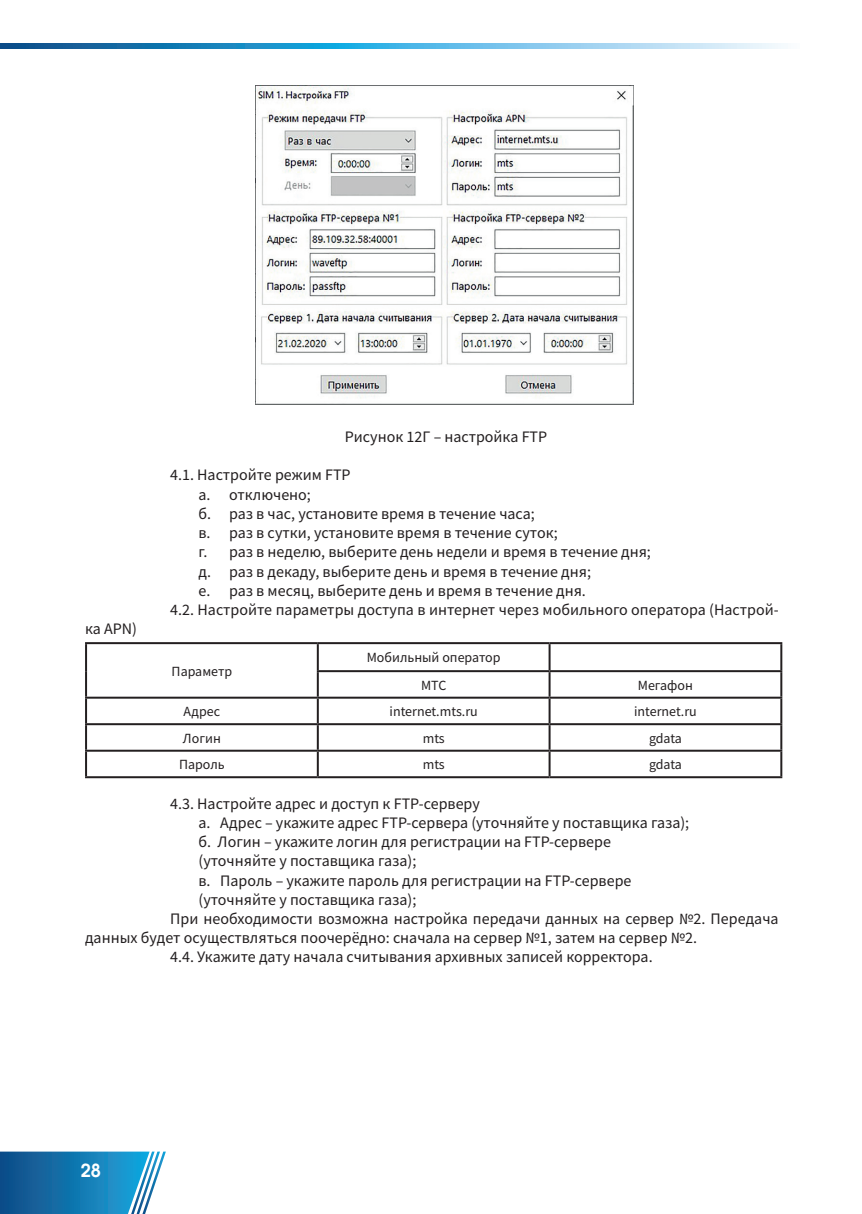
<style>
.page{position:relative;width:862px;height:1214px;background:#fff}
.page>*{position:absolute;margin:0;border:0;box-sizing:border-box;transform-origin:0 0}
.t1{font:600 18px "Avant Garde Gothic C";color:#fff}
.t2{font:16px "Source Sans Variable";letter-spacing:.015em;color:#231f20}
.t3{font:14px/27.2px "Source Sans Variable";letter-spacing:.02em;color:#231f20;text-align:center}
</style>
<div class="page">
<svg style="left:0;top:1151px;width:166px;height:62px;background:#3085b7"></svg>
<svg style="left:0;top:44px;width:784px;height:4px;background:#59a9d4"></svg>
<hr style="left:85px;top:642px;width:233px;height:2px;background:#231f20">
<hr style="left:85px;top:644px;width:2px;height:27px;background:#231f20">
<hr style="left:318px;top:642px;width:231px;height:2px;background:#231f20">
<hr style="left:317px;top:644px;width:2px;height:26px;background:#231f20">
<hr style="left:549px;top:642px;width:233px;height:2px;background:#231f20">
<hr style="left:548px;top:644px;width:2px;height:26px;background:#231f20">
<hr style="left:780px;top:644px;width:2px;height:26px;background:#231f20">
<hr style="left:85px;top:671px;width:2px;height:25px;background:#231f20">
<hr style="left:317px;top:670px;width:232px;height:2px;background:#231f20">
<hr style="left:317px;top:672px;width:2px;height:24px;background:#231f20">
<hr style="left:549px;top:670px;width:233px;height:2px;background:#231f20">
<hr style="left:548px;top:672px;width:2px;height:24px;background:#231f20">
<hr style="left:780px;top:672px;width:2px;height:24px;background:#231f20">
<hr style="left:85px;top:696px;width:233px;height:2px;background:#231f20">
<hr style="left:85px;top:698px;width:2px;height:25px;background:#231f20">
<hr style="left:318px;top:696px;width:231px;height:2px;background:#231f20">
<hr style="left:317px;top:698px;width:2px;height:25px;background:#231f20">
<hr style="left:549px;top:696px;width:233px;height:2px;background:#231f20">
<hr style="left:548px;top:698px;width:2px;height:25px;background:#231f20">
<hr style="left:780px;top:698px;width:2px;height:25px;background:#231f20">
<hr style="left:85px;top:723px;width:233px;height:2px;background:#231f20">
<hr style="left:85px;top:725px;width:2px;height:24px;background:#231f20">
<hr style="left:318px;top:723px;width:231px;height:2px;background:#231f20">
<hr style="left:317px;top:725px;width:2px;height:24px;background:#231f20">
<hr style="left:549px;top:723px;width:233px;height:2px;background:#231f20">
<hr style="left:548px;top:725px;width:2px;height:24px;background:#231f20">
<hr style="left:780px;top:725px;width:2px;height:24px;background:#231f20">
<hr style="left:85px;top:749px;width:233px;height:2px;background:#231f20">
<hr style="left:85px;top:751px;width:2px;height:25px;background:#231f20">
<hr style="left:318px;top:749px;width:231px;height:2px;background:#231f20">
<hr style="left:317px;top:751px;width:2px;height:25px;background:#231f20">
<hr style="left:549px;top:749px;width:233px;height:2px;background:#231f20">
<hr style="left:548px;top:751px;width:2px;height:25px;background:#231f20">
<hr style="left:780px;top:751px;width:2px;height:25px;background:#231f20">
<hr style="left:85px;top:776px;width:233px;height:2px;background:#231f20">
<hr style="left:318px;top:776px;width:231px;height:2px;background:#231f20">
<hr style="left:549px;top:776px;width:233px;height:2px;background:#231f20">
<img style="left:255px;top:85px;width:378px;height:319px">
<p class="t2" style="left:85px;top:619px;width:53px">ка APN)</p>
<p class="t2" style="left:345px;top:427px;width:203px">Рисунок 12Г – настройка FTP</p>
<p class="t2" style="left:170px;top:465px;width:182px">4.1. Настройте режим FTP</p>
<p class="t2" style="left:198px;top:484px;width:113px">а. отключено;</p>
<p class="t2" style="left:198px;top:504px;width:337px">б. раз в час, установите время в течение часа;</p>
<p class="t2" style="left:198px;top:523px;width:360px">в. раз в сутки, установите время в течение суток;</p>
<p class="t2" style="left:198px;top:542px;width:453px">г. раз в неделю, выберите день недели и время в течение дня;</p>
<p class="t2" style="left:198px;top:561px;width:393px">д. раз в декаду, выберите день и время в течение дня;</p>
<p class="t2" style="left:198px;top:580px;width:388px">е. раз в месяц, выберите день и время в течение дня.</p>
<p class="t2" style="left:170px;top:600px;width:610px">4.2. Настройте параметры доступа в интернет через мобильного оператора (Настрой-</p>
<p class="t3" style="left:172px;top:657px;width:62px">Параметр</p>
<p class="t3" style="left:367px;top:644px;width:135px">Мобильный оператор<br>МТС</p>
<p class="t3" style="left:638px;top:671px;width:56px">Мегафон</p>
<p class="t3" style="left:184px;top:698px;width:38px">Адрес</p>
<p class="t3" style="left:389px;top:698px;width:89px">internet.mts.ru</p>
<p class="t3" style="left:634px;top:698px;width:64px">internet.ru</p>
<p class="t3" style="left:183px;top:724px;width:39px">Логин</p>
<p class="t3" style="left:423px;top:724px;width:23px">mts</p>
<p class="t3" style="left:649px;top:724px;width:34px">gdata</p>
<p class="t3" style="left:179px;top:751px;width:47px">Пароль</p>
<p class="t3" style="left:423px;top:751px;width:23px">mts</p>
<p class="t3" style="left:649px;top:751px;width:34px">gdata</p>
<p class="t2" style="left:170px;top:793px;width:311px">4.3. Настройте адрес и доступ к FTP-серверу</p>
<p class="t2" style="left:198px;top:812px;width:492px">а. Адрес – укажите адрес FTP-сервера (уточняйте у поставщика газа);</p>
<p class="t2" style="left:198px;top:832px;width:414px">б. Логин – укажите логин для регистрации на FTP-сервере</p>
<p class="t2" style="left:198px;top:851px;width:219px">(уточняйте у поставщика газа);</p>
<p class="t2" style="left:198px;top:870px;width:434px">в. Пароль – укажите пароль для регистрации на FTP-сервере</p>
<p class="t2" style="left:198px;top:889px;width:219px">(уточняйте у поставщика газа);</p>
<p class="t2" style="left:170px;top:908px;width:610px">При необходимости возможна настройка передачи данных на сервер №2. Передача</p>
<p class="t2" style="left:85px;top:928px;width:613px">данных будет осуществляться поочерёдно: сначала на сервер №1, затем на сервер №2.</p>
<p class="t2" style="left:170px;top:947px;width:483px">4.4. Укажите дату начала считывания архивных записей корректора.</p>
<p class="t1" style="left:81px;top:1159px;width:22px">28</p>
</div>
